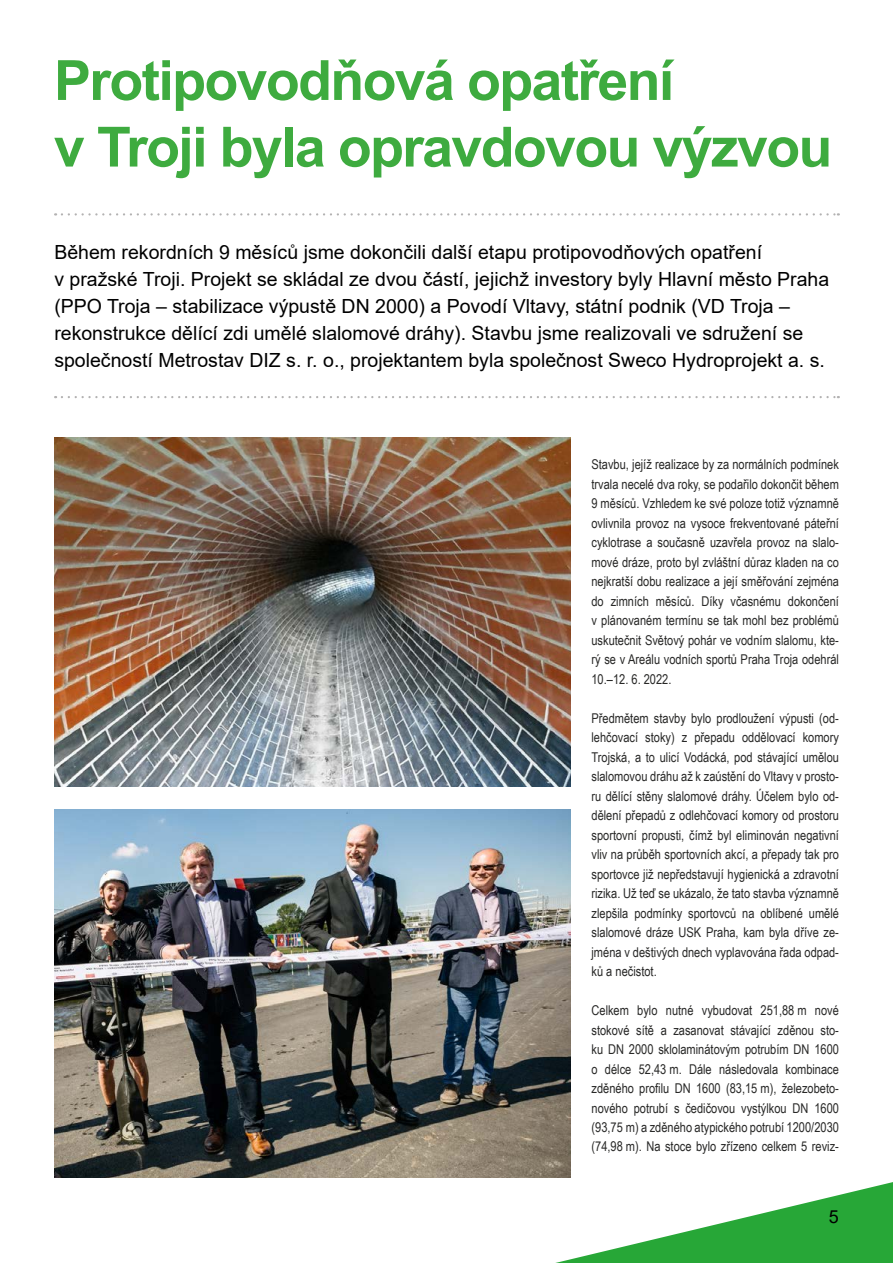
<style>
.page{position:relative;width:893px;height:1263px;background:#fff}
.page>*{position:absolute;margin:0;border:0;box-sizing:border-box;transform-origin:0 0}
.t1{font:700 55.5px/66.6px "Arial";letter-spacing:-.03em;color:#3eab3f}
.t2{font:19.5px/27px "Arial";color:#000}
.t3{font:18px "Arial";color:#000}
.t4{font:13.5px/19.5px "Arial Narrow";color:#282827;text-align:justify}
</style>
<div class="page">
<svg style="left:555px;top:1182px;width:338px;height:81px"></svg>
<svg style="left:62px;top:213px;width:777px;height:3px"></svg>
<svg style="left:62px;top:396px;width:777px;height:2px"></svg>
<img style="left:54px;top:438px;width:517px;height:348px">
<img style="left:54px;top:810px;width:516px;height:368px">
<h1 class="t1" style="left:54px;top:48px;width:780px">Protipovodňová opatření<br>v Troji byla opravdovou výzvou</h1>
<p class="t2" style="left:54px;top:238px;width:776px">Během rekordních 9 měsíců jsme dokončili další etapu protipovodňových opatření<br>v pražské Troji. Projekt se skládal ze dvou částí, jejichž investory byly Hlavní město Praha (PPO Troja – stabilizace výpustě DN 2000) a Povodí Vltavy, státní podnik (VD Troja – rekonstrukce dělící zdi umělé slalomové dráhy). Stavbu jsme realizovali ve sdružení se společností Metrostav DIZ s. r. o., projektantem byla společnost Sweco Hydroprojekt a. s.</p>
<p class="t4" style="left:591px;top:454px;width:249px">Stavbu, jejíž realizace by za normálních podmínek trvala necelé dva roky, se podařilo dokončit během 9 měsíců. Vzhledem ke své poloze totiž významně ovlivnila provoz na vysoce frekventované páteřní cyklotrase a současně uzavřela provoz na slalo&shy;mové dráze, proto byl zvláštní důraz kladen na co nejkratší dobu realizace a její směřování zejména do zimních měsíců. Díky včasnému dokončení v plánovaném termínu se tak mohl bez problémů uskutečnit Světový pohár ve vodním slalomu, kte&shy;rý se v Areálu vodních sportů Praha Troja odehrál 10.–12. 6. 2022.</p>
<p class="t4" style="left:591px;top:707px;width:249px">Předmětem stavby bylo prodloužení výpusti (od&shy;lehčovací stoky) z přepadu oddělovací komory Trojská, a to ulicí Vodácká, pod stávající umělou slalomovou dráhu až k zaústění do Vltavy v prosto&shy;ru dělící stěny slalomové dráhy. Účelem bylo od&shy;dělení přepadů z odlehčovací komory od prostoru sportovní propusti, čímž byl eliminován negativní vliv na průběh sportovních akcí, a přepady tak pro sportovce již nepředstavují hygienická a zdravotní rizika. Už teď se ukázalo, že tato stavba významně zlepšila podmínky sportovců na oblíbené umělé slalomové dráze USK Praha, kam byla dříve ze&shy;jména v deštivých dnech vyplavována řada odpad&shy;ků a nečistot.</p>
<p class="t4" style="left:591px;top:1000px;width:249px">Celkem bylo nutné vybudovat 251,88 m nové stokové sítě a zasanovat stávající zděnou sto&shy;ku DN 2000 sklolaminátovým potrubím DN 1600 o délce 52,43 m. Dále následovala kombinace zděného profilu DN 1600 (83,15 m), železobeto&shy;nového potrubí s čedičovou vystýlkou DN 1600 (93,75 m) a zděného atypického potrubí 1200/2030 (74,98 m). Na stoce bylo zřízeno celkem 5 reviz-</p>
<h3 class="t3" style="left:829px;top:1204px;width:12px">5</h3>
</div>
